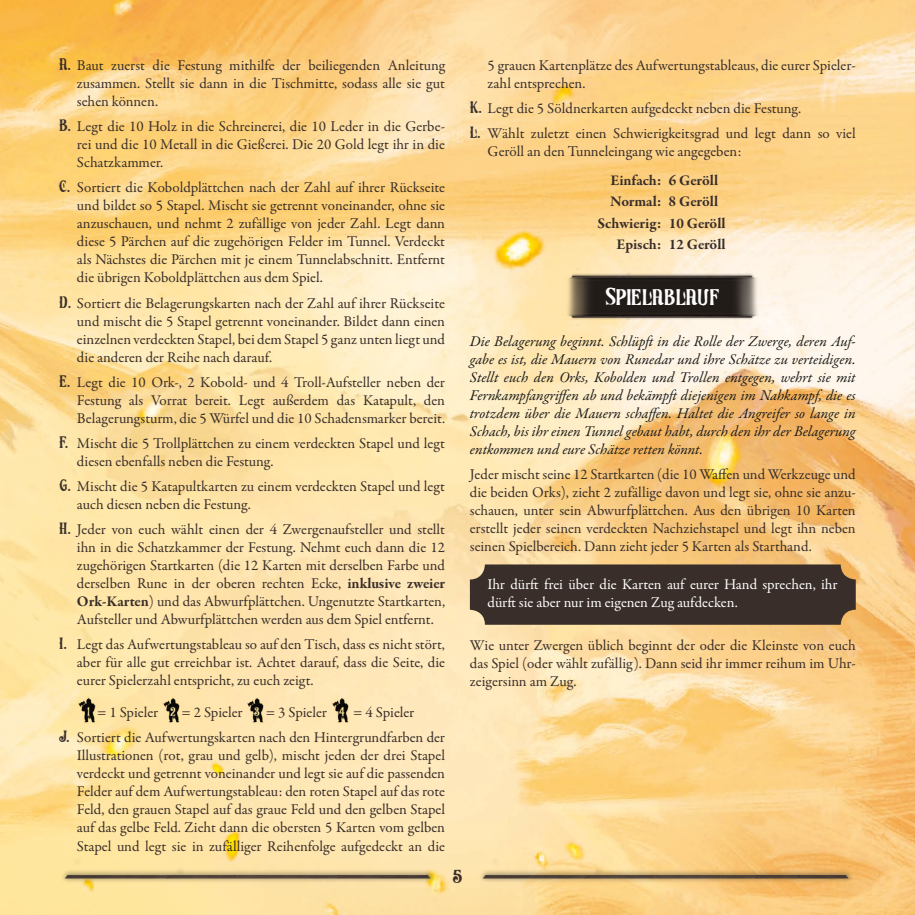
<style>
.page{position:relative;width:915px;height:915px;background:#fff}
.page>*{position:absolute;margin:0;border:0;box-sizing:border-box;transform-origin:0 0}
.Títulos{font:22.5px "Cageworld";letter-spacing:-.025em;color:#fff}
.t1{font:17.5px "Cageworld";color:#392e29}
.Fließtext{font:15px/18px "Garamond Premr Pro";color:#392e29;text-align:justify}
.Einleitung_und_Erklä{font:italic 15px/18px "Garamond Premr Pro";letter-spacing:-.005em;color:#1d1d1b;text-align:justify}
.Texto{font:15px/18px "Garamond Premr Pro";letter-spacing:-.005em;color:#fff}
.Cursivas{font:700 15px "Garamond Premr Pro";color:#392e29}
.Fließtext_A_B_C{font:15px "Garamond Premr Pro";color:#392e29}
.s1{font-family:"Cageworld"}
.s2{font-weight:700}
</style>
<div class="page">
<img style="left:0;top:0;width:914px;height:914px">
<img style="left:59px;top:854px;width:378px;height:60px">
<img style="left:477px;top:854px;width:378px;height:60px">
<img style="left:77px;top:695px;width:20px;height:29px">
<img style="left:161px;top:695px;width:20px;height:29px">
<img style="left:245px;top:695px;width:21px;height:29px">
<img style="left:330px;top:695px;width:20px;height:29px">
<img style="left:561px;top:267px;width:202px;height:60px">
<div style="left:469px;top:564px;width:386px;height:60px;background:#392e29;border-radius:15px"></div>
<p class="Fließtext" style="left:77px;top:57px;width:369px;text-indent:-18px"><span class="s1">A.</span> Baut zuerst die Festung mithilfe der beiliegenden Anleitung zusammen. Stellt sie dann in die Tischmitte, sodass alle sie gut sehen können.</p>
<p class="Fließtext" style="left:77px;top:118px;width:369px;text-indent:-18px"><span class="s1">B.</span> Legt die 10 Holz in die Schreinerei, die 10 Leder in die Gerbe&shy;rei und die 10 Metall in die Gießerei. Die 20 Gold legt ihr in die Schatzkammer.</p>
<p class="Fließtext" style="left:77px;top:179px;width:369px;text-indent:-18px"><span class="s1">C.</span> Sortiert die Koboldplättchen nach der Zahl auf ihrer Rückseite und bildet so 5 Stapel. Mischt sie getrennt voneinander, ohne sie anzuschauen, und nehmt 2 zufällige von jeder Zahl. Legt dann diese 5 Pärchen auf die zugehörigen Felder im Tunnel. Verdeckt als Nächstes die Pärchen mit je einem Tunnelabschnitt. Entfernt die übrigen Koboldplättchen aus dem Spiel.</p>
<p class="Fließtext" style="left:77px;top:294px;width:369px;text-indent:-18px"><span class="s1">D.</span> Sortiert die Belagerungskarten nach der Zahl auf ihrer Rückseite und mischt die 5 Stapel getrennt voneinander. Bildet dann einen einzelnen verdeckten Stapel, bei dem Stapel 5 ganz unten liegt und die anderen der Reihe nach darauf.</p>
<p class="Fließtext" style="left:77px;top:373px;width:369px;text-indent:-18px"><span class="s1">E.</span> Legt die 10 Ork-, 2 Kobold- und 4 Troll-Aufsteller neben der Festung als Vorrat bereit. Legt außerdem das Katapult, den Belagerungsturm, die 5 Würfel und die 10 Schadensmarker bereit.</p>
<p class="Fließtext" style="left:77px;top:434px;width:369px;text-indent:-18px"><span class="s1">F.</span> Mischt die 5 Trollplättchen zu einem verdeckten Stapel und legt diesen ebenfalls neben die Festung.</p>
<p class="Fließtext" style="left:77px;top:477px;width:369px;text-indent:-18px"><span class="s1">G.</span> Mischt die 5 Katapultkarten zu einem verdeckten Stapel und legt auch diesen neben die Festung.</p>
<p class="Fließtext" style="left:77px;top:520px;width:369px;text-indent:-18px"><span class="s1">H.</span> Jeder von euch wählt einen der 4 Zwergenaufsteller und stellt ihn in die Schatzkammer der Festung. Nehmt euch dann die 12 zugehörigen Startkarten (die 12 Karten mit derselben Farbe und derselben Rune in der oberen rechten Ecke, <span class="s2">inklusive zweier Ork-Karten</span>) und das Abwurfplättchen. Ungenutzte Startkarten, Aufsteller und Abwurfplättchen werden aus dem Spiel entfernt.</p>
<p class="Fließtext" style="left:77px;top:635px;width:369px;text-indent:-18px"><span class="s1">I.</span> Legt das Aufwertungstableau so auf den Tisch, dass es nicht stört, aber für alle gut erreichbar ist. Achtet darauf, dass die Seite, die eurer Spielerzahl entspricht, zu euch zeigt.</p>
<p class="Fließtext_A_B_C" style="left:97px;top:703px;width:63px">= 1 Spieler</p>
<p class="Fließtext_A_B_C" style="left:181px;top:703px;width:63px">= 2 Spieler</p>
<p class="Fließtext_A_B_C" style="left:266px;top:703px;width:63px">= 3 Spieler</p>
<p class="Fließtext_A_B_C" style="left:353px;top:703px;width:63px">= 4 Spieler</p>
<p class="Fließtext" style="left:77px;top:728px;width:369px;text-indent:-18px"><span class="s1">J.</span> Sortiert die Aufwertungskarten nach den Hintergrundfarben der Illustrationen (rot, grau und gelb), mischt jeden der drei Stapel verdeckt und getrennt voneinander und legt sie auf die passenden Felder auf dem Aufwertungstableau: den roten Stapel auf das rote Feld, den grauen Stapel auf das graue Feld und den gelben Stapel auf das gelbe Feld. Zieht dann die obersten 5 Karten vom gelben Stapel und legt sie in zufälliger Reihenfolge aufgedeckt an die</p>
<p class="Fließtext" style="left:487px;top:57px;width:369px">5 grauen Kartenplätze des Aufwertungstableaus, die eurer Spieler&shy;zahl entsprechen.</p>
<p class="Fließtext" style="left:469px;top:100px;width:333px"><span class="s1">K.</span> Legt die 5 Söldnerkarten aufgedeckt neben die Festung.</p>
<p class="Fließtext" style="left:487px;top:125px;width:369px;text-indent:-18px"><span class="s1">L.</span> Wählt zuletzt einen Schwierigkeitsgrad und legt dann so viel<br>Geröll an den Tunneleingang wie angegeben:</p>
<p class="Cursivas" style="left:610px;top:171px;width:53px">Einfach:</p>
<p class="Cursivas" style="left:668px;top:171px;width:51px">6 Geröll</p>
<p class="Cursivas" style="left:610px;top:192px;width:53px">Normal:</p>
<p class="Cursivas" style="left:668px;top:192px;width:51px">8 Geröll</p>
<p class="Cursivas" style="left:597px;top:214px;width:66px">Schwierig:</p>
<p class="Cursivas" style="left:668px;top:214px;width:58px">10 Geröll</p>
<p class="Cursivas" style="left:616px;top:235px;width:47px">Episch:</p>
<p class="Cursivas" style="left:668px;top:235px;width:58px">12 Geröll</p>
<p class="Títulos" style="left:605px;top:284px;width:116px">Spielablauf</p>
<p class="Einleitung_und_Erklä" style="left:469px;top:332px;width:387px">Die Belagerung beginnt. Schlüpft in die Rolle der Zwerge, deren Auf&shy;gabe es ist, die Mauern von Runedar und ihre Schätze zu verteidigen.<br>Stellt euch den Orks, Kobolden und Trollen entgegen, wehrt sie mit Fernkampfangriffen ab und bekämpft diejenigen im Nahkampf, die es trotzdem über die Mauern schaffen. Haltet die Angreifer so lange in Schach, bis ihr einen Tunnel gebaut habt, durch den ihr der Belagerung entkommen und eure Schätze retten könnt.</p>
<p class="Fließtext" style="left:469px;top:465px;width:387px">Jeder mischt seine 12 Startkarten (die 10 Waffen und Werkzeuge und die beiden Orks), zieht 2 zufällige davon und legt sie, ohne sie anzu&shy;schauen, unter sein Abwurfplättchen. Aus den übrigen 10 Karten erstellt jeder seinen verdeckten Nachziehstapel und legt ihn neben seinen Spielbereich. Dann zieht jeder 5 Karten als Starthand.</p>
<p class="Texto" style="left:487px;top:575px;width:351px">Ihr dürft frei über die Karten auf eurer Hand sprechen, ihr dürft sie aber nur im eigenen Zug aufdecken.</p>
<p class="Fließtext" style="left:469px;top:636px;width:387px">Wie unter Zwergen üblich beginnt der oder die Kleinste von euch das Spiel (oder wählt zufällig). Dann seid ihr immer reihum im Uhr&shy;zeigersinn am Zug.</p>
<p class="t1" style="left:452px;top:867px;width:12px">5</p>
</div>
